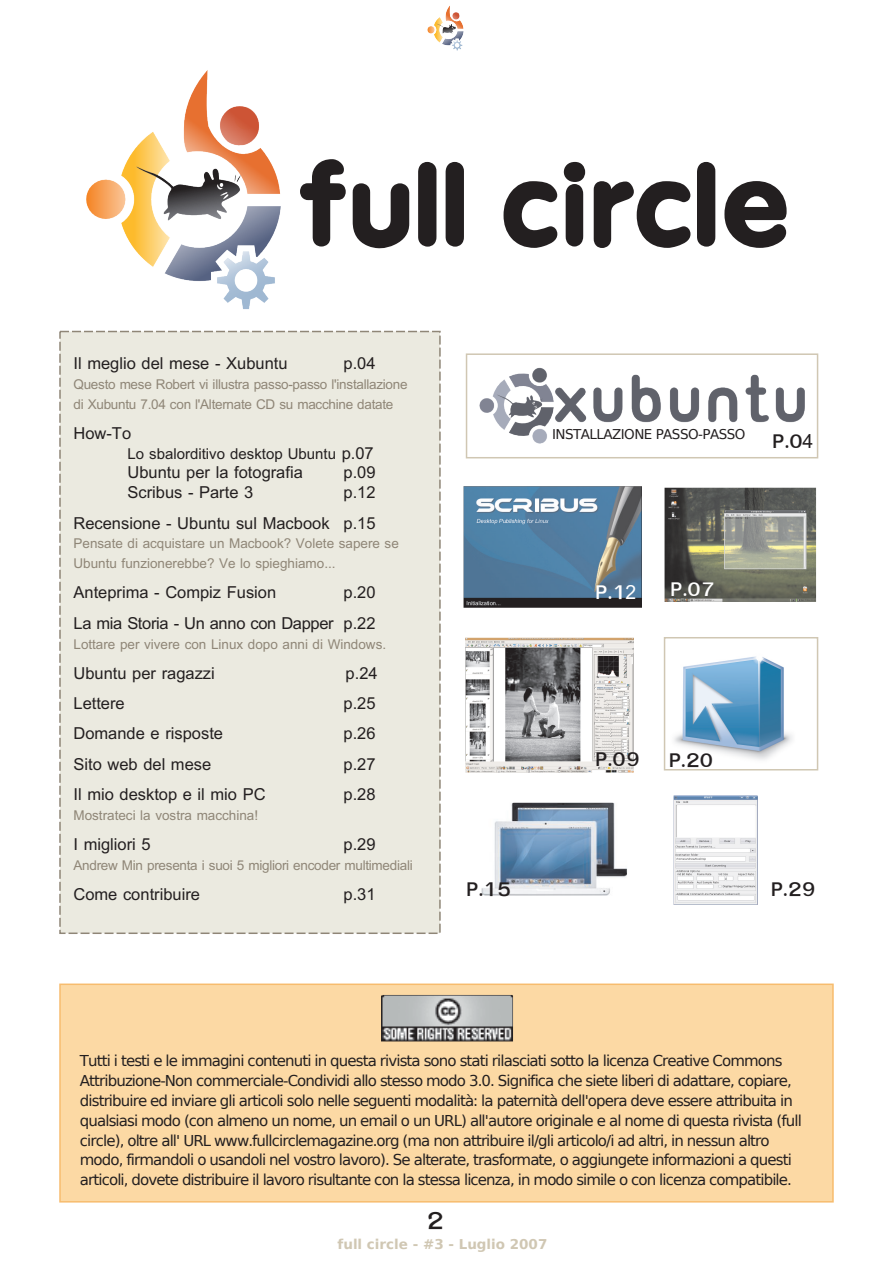
<style>
.page{position:relative;width:893px;height:1263px;background:#fff}
.page>*{position:absolute;margin:0;border:0;box-sizing:border-box;transform-origin:0 0}
.t1{font:700 114px "Mg Open Modata";letter-spacing:-.11em;color:#231f20}
.t2{font:700 24px "Garuda";color:#231f20}
.t3{font:700 19.5px "Garuda";color:#231f20}
.t4{font:700 19.5px "Garuda";color:#fff}
.t5{font:16.5px/30.3px "Garuda";color:#231f20;text-align:right}
.t6{font:16.5px/30.3px "Garuda";letter-spacing:-.02em;color:#231f20;text-align:right}
.t7{font:16.5px "Garuda";letter-spacing:-.055em;color:#231f20}
.t8{font:16.5px "Garuda";letter-spacing:-.03em;color:#231f20}
.t9{font:16.5px "Garuda";letter-spacing:.22em;color:#231f20}
.t10{font:15px/19.8px "Al Yermook";letter-spacing:-.08em;color:#231f20}
.t11{font:15px "Garuda";color:#231f20}
.t12{font:13.5px/19.8px "Garuda";letter-spacing:-.02em;color:#8f8677}
.t13{font:13.5px/19.8px "Garuda";color:#8f8677}
.t14{font:13.5px "Garuda";letter-spacing:-.055em;color:#8f8677}
.t15{font:700 13.5px "Al Mothnna";letter-spacing:-.1em;color:#d0c7b3}
.t16{font:13.5px "Al Yermook";letter-spacing:-.04em;color:#231f20}
.s1{font-size:16.5px}
.s2{font-weight:400}
</style>
<div class="page">
<img style="left:427px;top:6px;width:37px;height:45px">
<div style="left:60px;top:331px;width:380px;height:602px;background:#ebeae0"></div>
<div style="left:59px;top:331px;width:382px;height:603px;border:2px dashed #8f8677"></div>
<img style="left:479px;top:367px;width:326px;height:77px">
<img style="left:464px;top:486px;width:178px;height:122px">
<img style="left:465px;top:638px;width:169px;height:135px">
<div style="left:466px;top:353px;width:352px;height:105px;border:2px solid #d0c7b3"></div>
<img style="left:664px;top:488px;width:152px;height:113px">
<img style="left:674px;top:656px;width:118px;height:104px">
<div style="left:664px;top:637px;width:154px;height:133px;border:2px solid #d0c7b3"></div>
<img style="left:674px;top:795px;width:84px;height:110px">
<img style="left:482px;top:803px;width:145px;height:93px">
<img style="left:86px;top:70px;width:195px;height:239px">
<div style="left:60px;top:984px;width:773px;height:218px;background:#fcd9a4"></div>
<div style="left:59px;top:983px;width:775px;height:219px;border:2px solid #f7bc6e"></div>
<img style="left:381px;top:995px;width:132px;height:46px">
<h1 class="t1" style="left:300px;top:139px;width:499px">fullcircle</h1>
<p class="t5" style="left:74px;top:348px;width:215px">Ilm e glio de lm e s e - Xubuntu</p>
<p class="t5" style="left:344px;top:348px;width:34px">p.04</p>
<p class="t12" style="left:74px;top:374px;width:332px">Que s to m e s e Robe rtvi illus tra pas s o-pas s o l'ins tallazione di Xubuntu 7.04 con l'Alte rnate CD s u m acch ine datate</p>
<p class="t5" style="left:74px;top:418px;width:59px">H ow -To</p>
<p class="t11" style="left:128px;top:445px;width:248px">Lo s balorditivo de s k top Ubuntu <span class="s1">p.07</span></p>
<p class="t5" style="left:128px;top:458px;width:177px">Ubuntu pe r la fotografia</p>
<p class="t5" style="left:344px;top:458px;width:29px">p.09</p>
<p class="t8" style="left:128px;top:483px;width:127px">Scribus - Parte 3</p>
<p class="t5" style="left:74px;top:477px;width:304px">p.12<br>Re ce ns ione - Ubuntu s ulMacbook p.15</p>
<p class="t13" style="left:74px;top:534px;width:323px">Pe ns ate di acq uis tare un Macbook ?Vole te s ape re s e<br>Ubuntu funzione re bbe ?Ve lo s pie gh iam o...</p>
<p class="t5" style="left:74px;top:578px;width:204px">Ante prim a - Com piz Fus ion</p>
<p class="t6" style="left:74px;top:578px;width:304px">p.20<br>La m ia Storia - Un anno con Dappe r p.22</p>
<p class="t13" style="left:74px;top:634px;width:314px">Lottare pe r vive re con Linux dopo anni di W indow s .</p>
<p class="t5" style="left:74px;top:658px;width:143px">Ubuntu pe r ragazzi</p>
<p class="t5" style="left:346px;top:658px;width:34px">p.24</p>
<p class="t5" style="left:74px;top:688px;width:48px">Le tte re</p>
<p class="t5" style="left:344px;top:688px;width:34px">p.25</p>
<p class="t5" style="left:74px;top:719px;width:147px">Dom ande e ris pos te</p>
<p class="t5" style="left:344px;top:719px;width:34px">p.26</p>
<p class="t9" style="left:74px;top:754px;width:135px">Sito web delmese</p>
<p class="t5" style="left:344px;top:749px;width:34px">p.27</p>
<p class="t7" style="left:74px;top:785px;width:194px">Ilm io de s k top e ilm io PC</p>
<p class="t5" style="left:344px;top:779px;width:34px">p.28</p>
<p class="t14" style="left:74px;top:807px;width:187px">Mos trate ci la vos tra m acch ina!</p>
<p class="t5" style="left:74px;top:829px;width:79px">Im igliori 5</p>
<p class="t5" style="left:344px;top:829px;width:29px">p.29</p>
<p class="t12" style="left:74px;top:855px;width:346px">Andre w Min pre s e nta i s uoi 5 m igliori e ncode rm ultim e diali</p>
<p class="t5" style="left:74px;top:879px;width:123px">Com e contribuire</p>
<p class="t5" style="left:344px;top:879px;width:34px">p.31</p>
<p class="t16" style="left:552px;top:427px;width:192px">INSTALLAZ IO NE PASSO-PASSO</p>
<h3 class="t3" style="left:772px;top:429px;width:42px">P.0<span class="s2">4</span></h3>
<h3 class="t4" style="left:596px;top:581px;width:42px">P.1<span class="s2">2</span></h3>
<h3 class="t4" style="left:670px;top:578px;width:45px">P.07</h3>
<h3 class="t3" style="left:596px;top:747px;width:37px">P.09</h3>
<h3 class="t3" style="left:669px;top:749px;width:45px">P.20</h3>
<h3 class="t3" style="left:466px;top:878px;width:45px">P.15</h3>
<h3 class="t3" style="left:771px;top:878px;width:37px">P.29</h3>
<p class="t10" style="left:80px;top:1053px;width:734px">Tutti i te sti e le im m agini conte nuti in q ue sta rivista sono stati rilasciati sotto la lice nza Cre ative Com m ons Attribuzione -Non com m e rciale -Condividi allo ste sso m odo 3.0. Significa ch e sie te libe ri di adattare , copiare , distribuire e d inviare gli articoli solo ne lle se gue nti m odalità: la pate rnità de ll'ope ra de ve e sse re attribuita in<br>q ualsiasi m odo (con alm e no un nom e , un e m ailo un URL)all'autore originale e alnom e di q ue sta rivista (full circle ), oltre all' URLw w w .fullcircle m agazine .org (m a non attribuire il/gli articolo/i ad altri, in ne ssun altro<br>m odo, firm andoli o usandoli ne lvostro lavoro). Se alte rate , trasform ate , o aggiunge te inform azioni a q ue sti articoli, dove te distribuire illavoro risultante con la ste ssa lice nza, in m odo sim ile o con lice nza com patibile .</p>
<h2 class="t2" style="left:426px;top:1206px;width:18px">2</h2>
<p class="t15" style="left:338px;top:1235px;width:211px">fullcircle - #3 - Luglio 2007</p>
</div>
